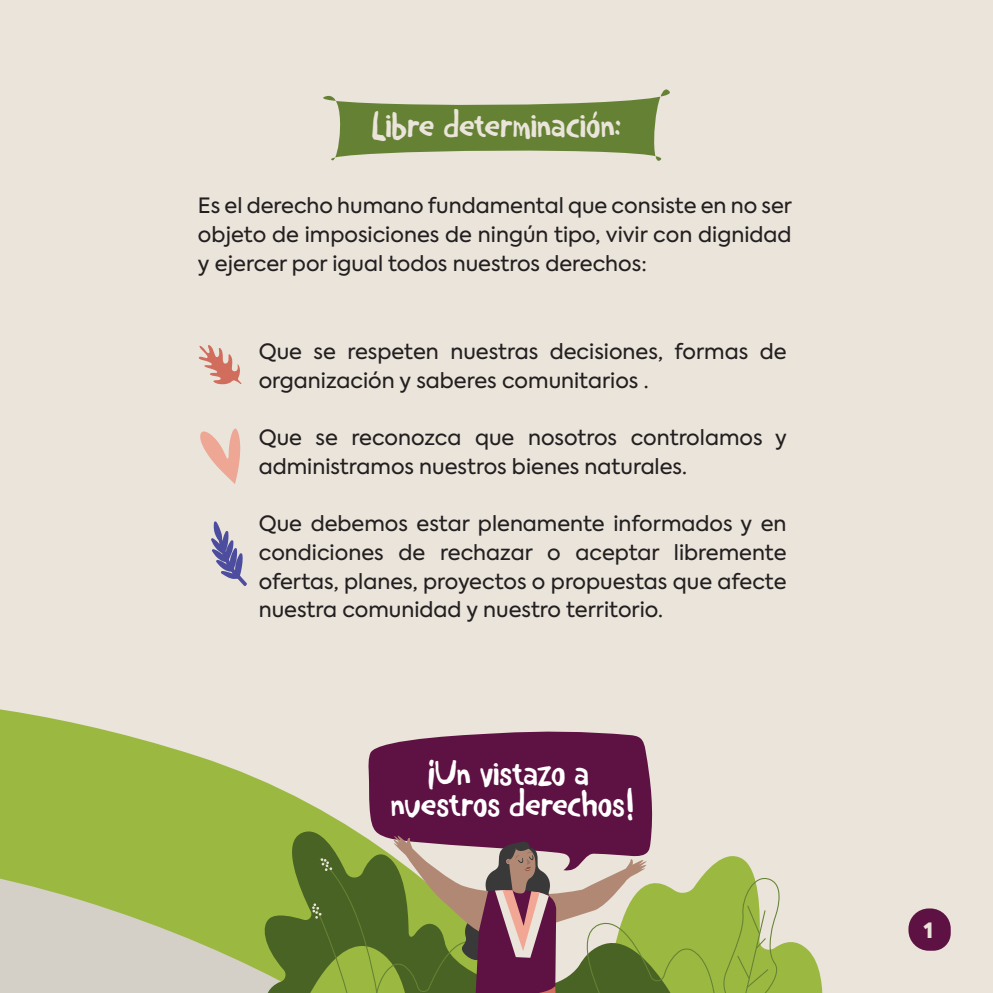
<style>
.page{position:relative;width:993px;height:993px;background:#fff}
.page>*{position:absolute;margin:0;border:0;box-sizing:border-box;transform-origin:0 0}
.t1{font:35px/31.5px "Daft Brush Text";color:#fff;text-align:center}
.t2{font:35px "Daft Brush Text";color:#eae4da}
.t3{font:21px/28.7px "Axiforma";color:#231f20;text-align:justify}
.t4{font:900 21px "Axiforma";color:#eae4da}
</style>
<div class="page">
<div style="left:0;top:0;width:992px;height:992px;background:#eae4da"></div>
<svg style="left:0;top:709px;width:284px;height:82px;fill:#9bb841"></svg>
<svg style="left:0;top:791px;width:346px;height:201px;background:#b0c172"></svg>
<svg style="left:323px;top:89px;width:347px;height:72px"></svg>
<svg style="left:200px;top:428px;width:40px;height:56px"></svg>
<svg style="left:211px;top:521px;width:36px;height:65px"></svg>
<svg style="left:198px;top:345px;width:43px;height:39px"></svg>
<svg style="left:368px;top:731px;width:285px;height:94px;background:#671f4d"></svg>
<svg style="left:260px;top:825px;width:563px;height:167px"></svg>
<svg style="left:908px;top:908px;width:42px;height:42px"></svg>
<h1 class="t2" style="left:372px;top:102px;width:250px">Libre determinación:</h1>
<p class="t3" style="left:198px;top:192px;width:595px">Es el derecho humano fundamental que consiste en no ser objeto de imposiciones de ningún tipo, vivir con dignidad y ejercer por igual todos nuestros derechos:</p>
<p class="t3" style="left:259px;top:337px;width:529px">Que se respeten nuestras decisiones, formas de organización y saberes comunitarios .</p>
<p class="t3" style="left:259px;top:423px;width:529px">Que se reconozca que nosotros controlamos y administramos nuestros bienes naturales.</p>
<p class="t3" style="left:259px;top:509px;width:529px">Que debemos estar plenamente informados y en condiciones de rechazar o aceptar libremente ofertas, planes, proyectos o propuestas que afecte nuestra comunidad y nuestro territorio.</p>
<h1 class="t1" style="left:390px;top:757px;width:244px">¡Un vistazo a nuestros derechos!</h1>
<p class="t4" style="left:923px;top:914px;width:11px">1</p>
</div>
